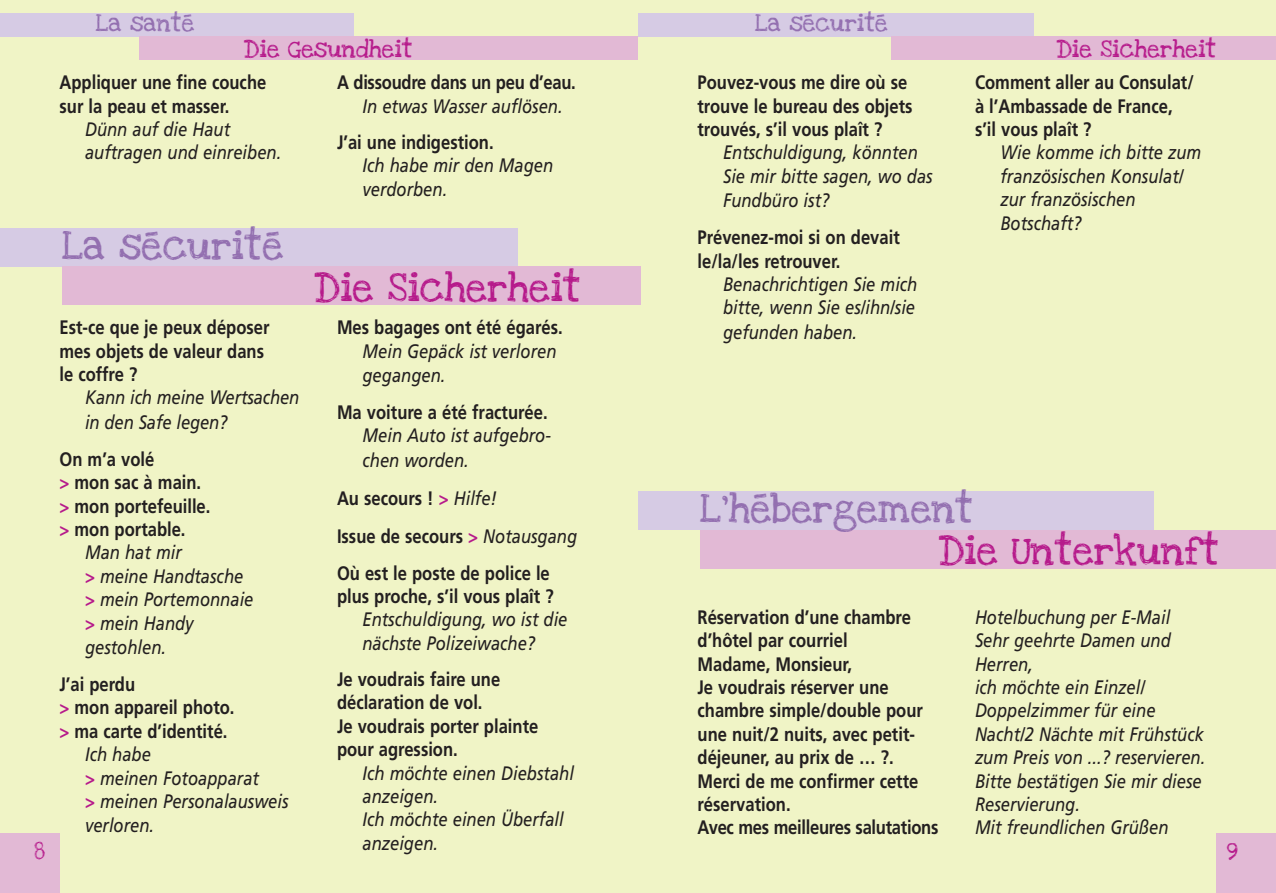
<style>
.page{position:relative;width:1276px;height:893px;background:#f0f4c6}
.page>*{position:absolute;margin:0;border:0;box-sizing:border-box;transform-origin:0 0}
.t1{font:30px "Love Ya Like A Sister";color:#936fb0}
.t2{font:30px "Love Ya Like A Sister";color:#b61a8b}
.t3{font:700 19.5px/23.4px "Frutiger";color:#231f20;scale:.85 1}
.t4{font:italic 19.5px/23.4px "Frutiger";color:#231f20;scale:.85 1}
.t5{font:18px "Love Ya Like A Sister";color:#b61a8b}
.t6{font:18px "Love Ya Like A Sister";color:#936fb0}
.s1{color:#b61a8b}
.s2{font-weight:700;font-style:normal;color:#b61a8b}
.s3{font-weight:400;font-style:italic}
</style>
<div class="page">
<div style="left:1216px;top:833px;width:60px;height:60px;background:#e2b9d5"></div>
<div style="left:0;top:833px;width:60px;height:60px;background:#e2b9d5"></div>
<div style="left:0;top:228px;width:518px;height:39px;background:#d6cbe4"></div>
<div style="left:62px;top:267px;width:578px;height:38px;background:#e2b9d5"></div>
<div style="left:638px;top:492px;width:515px;height:38px;background:#d6cbe4"></div>
<div style="left:700px;top:530px;width:576px;height:38px;background:#e2b9d5"></div>
<div style="left:0;top:13px;width:353px;height:23px;background:#d6cbe4"></div>
<div style="left:140px;top:36px;width:498px;height:24px;background:#e2b9d5"></div>
<div style="left:638px;top:13px;width:395px;height:23px;background:#d6cbe4"></div>
<div style="left:891px;top:36px;width:385px;height:24px;background:#e2b9d5"></div>
<p class="t6" style="left:96px;top:14px;width:100px">La sante-</p>
<p class="t5" style="left:244px;top:40px;width:170px">Die Gesundheit</p>
<p class="t6" style="left:755px;top:14px;width:134px">La securite</p>
<p class="t6" style="left:803px;top:7px;width:10px">-</p>
<p class="t6" style="left:876px;top:7px;width:10px">-</p>
<p class="t5" style="left:1056px;top:40px;width:162px">Die Sicherheit</p>
<p class="t3" style="left:60px;top:72px;width:245px">Appliquer une fine couche sur la peau et masser.</p>
<p class="t4" style="left:85px;top:119px;width:232px">Dünn auf die Haut auftragen und einreiben.</p>
<p class="t3" style="left:337px;top:72px;width:282px">A dissoudre dans un peu d’eau.</p>
<p class="t4" style="left:362px;top:96px;width:237px">In etwas Wasser auflösen.</p>
<p class="t3" style="left:337px;top:132px;width:186px">J’ai une indigestion.</p>
<p class="t4" style="left:362px;top:155px;width:226px">Ich habe mir den Magen verdorben.</p>
<p class="t3" style="left:697px;top:72px;width:254px">Pouvez-vous me dire où se trouve le bureau des objets trouvés, s’il vous plaît ?</p>
<p class="t4" style="left:723px;top:142px;width:248px">Entschuldigung, könnten<br>Sie mir bitte sagen, wo das<br>Fundbüro ist?</p>
<p class="t3" style="left:697px;top:227px;width:239px">Prévenez-moi si on devait le/la/les retrouver.</p>
<p class="t4" style="left:723px;top:274px;width:230px;text-align:justify">Benachrichtigen Sie mich bitte, wenn Sie es/ihn/sie gefunden haben.</p>
<p class="t3" style="left:975px;top:72px;width:259px">Comment aller au Consulat/ à l’Ambassade de France, s’il vous plaît ?</p>
<p class="t4" style="left:1000px;top:142px;width:238px">Wie komme ich bitte zum französischen Konsulat/ zur französischen<br>Botschaft?</p>
<h1 class="t1" style="left:62px;top:231px;width:223px">La securite</h1>
<h1 class="t1" style="left:144px;top:218px;width:16px">-</h1>
<h1 class="t1" style="left:265px;top:218px;width:16px">-</h1>
<h1 class="t2" style="left:314px;top:273px;width:268px">Die Sicherheit</h1>
<p class="t3" style="left:60px;top:317px;width:249px">Est-ce que je peux déposer mes objets de valeur dans le coffre ?</p>
<p class="t4" style="left:85px;top:387px;width:254px;line-height:24.6px">Kann ich meine Wertsachen in den Safe legen?</p>
<p class="t3" style="left:60px;top:449px;width:179px">On m’a volé<br><span class="s1">&gt;</span> mon sac à main. <span class="s1">&gt;</span> mon portefeuille. <span class="s1">&gt;</span> mon portable.</p>
<p class="t4" style="left:85px;top:542px;width:200px">Man hat mir<br><span class="s2">&gt;</span> meine Handtasche <span class="s2">&gt;</span> mein Portemonnaie <span class="s2">&gt;</span> mein Handy gestohlen.</p>
<p class="t3" style="left:60px;top:674px;width:91px">J’ai perdu</p>
<p class="t3" style="left:60px;top:697px;width:207px"><span class="s1">&gt;</span> mon appareil photo.</p>
<p class="t3" style="left:60px;top:721px;width:199px"><span class="s1">&gt;</span> ma carte d’identité.</p>
<p class="t4" style="left:85px;top:744px;width:79px">Ich habe</p>
<p class="t4" style="left:85px;top:767px;width:206px"><span class="s2">&gt;</span> meinen Fotoapparat</p>
<p class="t4" style="left:85px;top:791px;width:241px"><span class="s2">&gt;</span> meinen Personalausweis</p>
<p class="t4" style="left:85px;top:815px;width:83px">verloren.</p>
<p class="t3" style="left:337px;top:317px;width:267px">Mes bagages ont été égarés.</p>
<p class="t4" style="left:362px;top:340px;width:230px;line-height:24.6px">Mein Gepäck ist verloren gegangen.</p>
<p class="t3" style="left:337px;top:402px;width:249px">Ma voiture a été fracturée.</p>
<p class="t4" style="left:362px;top:425px;width:223px;line-height:24.6px">Mein Auto ist aufgebro&shy;chen worden.</p>
<p class="t3" style="left:337px;top:481px;width:284px;line-height:37.5px">Au secours ! <span class="s1">&gt;</span> <span class="s3">Hilfe!<br></span>Issue de secours <span class="s1">&gt;</span> <span class="s3">Notausgang<br></span>Où est le poste de police le</p>
<p class="t3" style="left:337px;top:586px;width:256px">plus proche, s’il vous plaît ?</p>
<p class="t4" style="left:362px;top:609px;width:243px">Entschuldigung, wo ist die nächste Polizeiwache?</p>
<p class="t3" style="left:337px;top:669px;width:238px">Je voudrais faire une déclaration de vol.<br>Je voudrais porter plainte pour agression.</p>
<p class="t4" style="left:362px;top:763px;width:250px">Ich möchte einen Diebstahl anzeigen.<br>Ich möchte einen Überfall anzeigen.</p>
<h1 class="t1" style="left:700px;top:494px;width:275px">L’hebergement</h1>
<h1 class="t2" style="left:938px;top:536px;width:282px">Die Unterkunft</h1>
<h1 class="t1" style="left:753px;top:480px;width:16px">-</h1>
<p class="t3" style="left:697px;top:607px;width:285px">Réservation d’une chambre d’hôtel par courriel<br>Madame, Monsieur,<br>Je voudrais réserver une chambre simple/double pour une nuit/2 nuits, avec petit&shy;déjeuner, au prix de … ?.<br>Merci de me confirmer cette réservation.<br>Avec mes meilleures salutations</p>
<p class="t4" style="left:975px;top:607px;width:272px">Hotelbuchung per E-Mail<br>Sehr geehrte Damen und<br>Herren,<br>ich möchte ein Einzel/<br>Doppelzimmer für eine<br>Nacht/2 Nächte mit Frühstück zum Preis von ...? reservieren.<br>Bitte bestätigen Sie mir diese<br>Reservierung.<br>Mit freundlichen Grüßen</p>
<p class="t5" style="left:34px;top:842px;width:13px">8</p>
<p class="t5" style="left:1226px;top:842px;width:13px">9</p>
</div>
